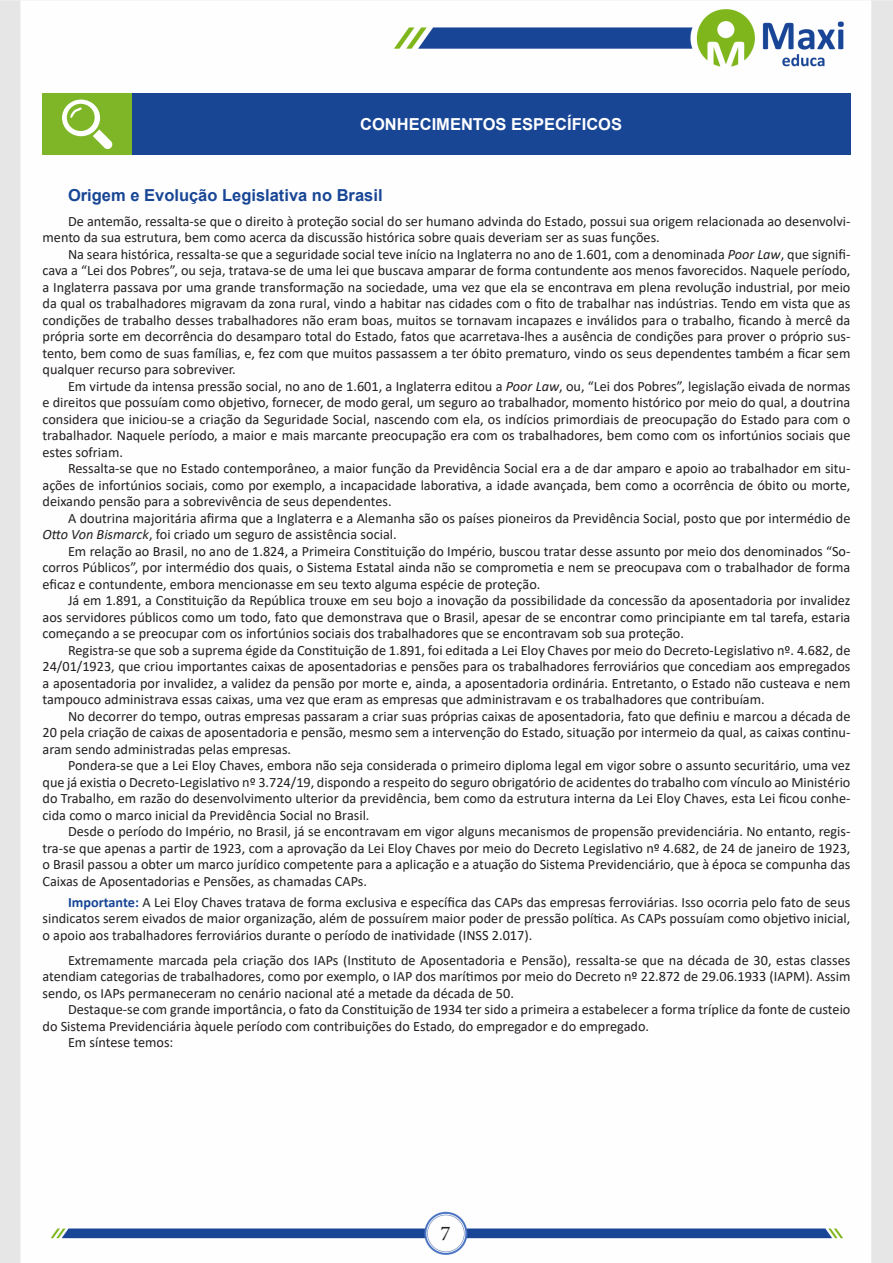
<style>
.page{position:relative;width:893px;height:1263px;background:#fff}
.page>*{position:absolute;margin:0;border:0;box-sizing:border-box;transform-origin:0 0}
.t1{font:21px "Minion Pro";color:#231f20}
.TITULO_DE_ASSUNTO__CORPO{font:700 16.5px "Arial";color:#184695}
.Titulo_de_Caixa{font:700 16.5px "Arial";color:#fff}
.t2{font:14.25px/16.5px "Calibri";color:#231f20;text-align:justify}
.s1{font-style:italic}
.s2{font-weight:700;color:#184695}
</style>
<div class="page">
<img style="left:0;top:0;width:893px;height:1263px">
<div style="left:43px;top:94px;width:89px;height:61px;background:#7fb628"></div>
<div style="left:132px;top:94px;width:718px;height:61px;background:#184695"></div>
<svg style="left:62px;top:100px;width:51px;height:49px"></svg>
<p class="Titulo_de_Caixa" style="left:360px;top:113px;width:263px">CONHECIMENTOS ESPECÍFICOS</p>
<p class="TITULO_DE_ASSUNTO__CORPO" style="left:68px;top:183px;width:316px">Origem e Evolução Legislativa no Brasil</p>
<p class="t2" style="left:43px;top:212px;width:809px;text-indent:26px">De antemão, ressalta-se que o direito à proteção social do ser humano advinda do Estado, possui sua origem relacionada ao desenvolvi&shy;mento da sua estrutura, bem como acerca da discussão histórica sobre quais deveriam ser as suas funções.</p>
<p class="t2" style="left:43px;top:245px;width:809px;text-indent:26px">Na seara histórica, ressalta-se que a seguridade social teve início na Inglaterra no ano de 1.601, com a denominada <span class="s1">Poor Law</span>, que signifi&shy;cava a “Lei dos Pobres”, ou seja, tratava-se de uma lei que buscava amparar de forma contundente aos menos favorecidos. Naquele período, a Inglaterra passava por uma grande transformação na sociedade, uma vez que ela se encontrava em plena revolução industrial, por meio da qual os trabalhadores migravam da zona rural, vindo a habitar nas cidades com o fito de trabalhar nas indústrias. Tendo em vista que as condições de trabalho desses trabalhadores não eram boas, muitos se tornavam incapazes e inválidos para o trabalho, ficando à mercê da própria sorte em decorrência do desamparo total do Estado, fatos que acarretava-lhes a ausência de condições para prover o próprio sus&shy;tento, bem como de suas famílias, e, fez com que muitos passassem a ter óbito prematuro, vindo os seus dependentes também a ficar sem qualquer recurso para sobreviver.</p>
<p class="t2" style="left:43px;top:377px;width:809px;text-indent:26px">Em virtude da intensa pressão social, no ano de 1.601, a Inglaterra editou a <span class="s1">Poor Law</span>, ou, “Lei dos Pobres”, legislação eivada de normas e direitos que possuíam como objetivo, fornecer, de modo geral, um seguro ao trabalhador, momento histórico por meio do qual, a doutrina considera que iniciou-se a criação da Seguridade Social, nascendo com ela, os indícios primordiais de preocupação do Estado para com o trabalhador. Naquele período, a maior e mais marcante preocupação era com os trabalhadores, bem como com os infortúnios sociais que estes sofriam.</p>
<p class="t2" style="left:43px;top:460px;width:809px;text-indent:26px">Ressalta-se que no Estado contemporâneo, a maior função da Previdência Social era a de dar amparo e apoio ao trabalhador em situ&shy;ações de infortúnios sociais, como por exemplo, a incapacidade laborativa, a idade avançada, bem como a ocorrência de óbito ou morte, deixando pensão para a sobrevivência de seus dependentes.</p>
<p class="t2" style="left:43px;top:509px;width:809px;text-indent:26px">A doutrina majoritária afirma que a Inglaterra e a Alemanha são os países pioneiros da Previdência Social, posto que por intermédio de<br><span class="s1">Otto Von Bismarck</span>, foi criado um seguro de assistência social.</p>
<p class="t2" style="left:43px;top:542px;width:809px;text-indent:26px">Em relação ao Brasil, no ano de 1.824, a Primeira Constituição do Império, buscou tratar desse assunto por meio dos denominados “So&shy;corros Públicos”, por intermédio dos quais, o Sistema Estatal ainda não se comprometia e nem se preocupava com o trabalhador de forma eficaz e contundente, embora mencionasse em seu texto alguma espécie de proteção.</p>
<p class="t2" style="left:43px;top:592px;width:809px;text-indent:26px">Já em 1.891, a Constituição da República trouxe em seu bojo a inovação da possibilidade da concessão da aposentadoria por invalidez aos servidores públicos como um todo, fato que demonstrava que o Brasil, apesar de se encontrar como principiante em tal tarefa, estaria começando a se preocupar com os infortúnios sociais dos trabalhadores que se encontravam sob sua proteção.</p>
<p class="t2" style="left:43px;top:641px;width:809px;text-indent:26px">Registra-se que sob a suprema égide da Constituição de 1.891, foi editada a Lei Eloy Chaves por meio do Decreto-Legislativo nº. 4.682, de 24/01/1923, que criou importantes caixas de aposentadorias e pensões para os trabalhadores ferroviários que concediam aos empregados a aposentadoria por invalidez, a validez da pensão por morte e, ainda, a aposentadoria ordinária. Entretanto, o Estado não custeava e nem tampouco administrava essas caixas, uma vez que eram as empresas que administravam e os trabalhadores que contribuíam.</p>
<p class="t2" style="left:43px;top:707px;width:809px;text-indent:26px">No decorrer do tempo, outras empresas passaram a criar suas próprias caixas de aposentadoria, fato que definiu e marcou a década de 20 pela criação de caixas de aposentadoria e pensão, mesmo sem a intervenção do Estado, situação por intermeio da qual, as caixas continu&shy;aram sendo administradas pelas empresas.</p>
<p class="t2" style="left:43px;top:757px;width:809px;text-indent:26px">Pondera-se que a Lei Eloy Chaves, embora não seja considerada o primeiro diploma legal em vigor sobre o assunto securitário, uma vez que já existia o Decreto-Legislativo nº 3.724/19, dispondo a respeito do seguro obrigatório de acidentes do trabalho com vínculo ao Ministério do Trabalho, em razão do desenvolvimento ulterior da previdência, bem como da estrutura interna da Lei Eloy Chaves, esta Lei ficou conhe&shy;cida como o marco inicial da Previdência Social no Brasil.</p>
<p class="t2" style="left:43px;top:823px;width:809px;text-indent:26px">Desde o período do Império, no Brasil, já se encontravam em vigor alguns mecanismos de propensão previdenciária. No entanto, regis&shy;tra-se que apenas a partir de 1923, com a aprovação da Lei Eloy Chaves por meio do Decreto Legislativo nº 4.682, de 24 de janeiro de 1923, o Brasil passou a obter um marco jurídico competente para a aplicação e a atuação do Sistema Previdenciário, que à época se compunha das Caixas de Aposentadorias e Pensões, as chamadas CAPs.</p>
<p class="t2" style="left:43px;top:893px;width:809px;text-indent:26px"><span class="s2">Importante:</span> A Lei Eloy Chaves tratava de forma exclusiva e específica das CAPs das empresas ferroviárias. Isso ocorria pelo fato de seus sindicatos serem eivados de maior organização, além de possuírem maior poder de pressão política. As CAPs possuíam como objetivo inicial, o apoio aos trabalhadores ferroviários durante o período de inatividade (INSS 2.017).</p>
<p class="t2" style="left:43px;top:951px;width:809px;text-indent:26px">Extremamente marcada pela criação dos IAPs (Instituto de Aposentadoria e Pensão), ressalta-se que na década de 30, estas classes atendiam categorias de trabalhadores, como por exemplo, o IAP dos marítimos por meio do Decreto nº 22.872 de 29.06.1933 (IAPM). Assim sendo, os IAPs permaneceram no cenário nacional até a metade da década de 50.</p>
<p class="t2" style="left:43px;top:1001px;width:809px;text-indent:26px">Destaque-se com grande importância, o fato da Constituição de 1934 ter sido a primeira a estabelecer a forma tríplice da fonte de custeio do Sistema Previdenciária àquele período com contribuições do Estado, do empregador e do empregado.</p>
<p class="t2" style="left:68px;top:1034px;width:107px">Em síntese temos:</p>
<h1 class="t1" style="left:440px;top:1219px;width:12px">7</h1>
</div>
